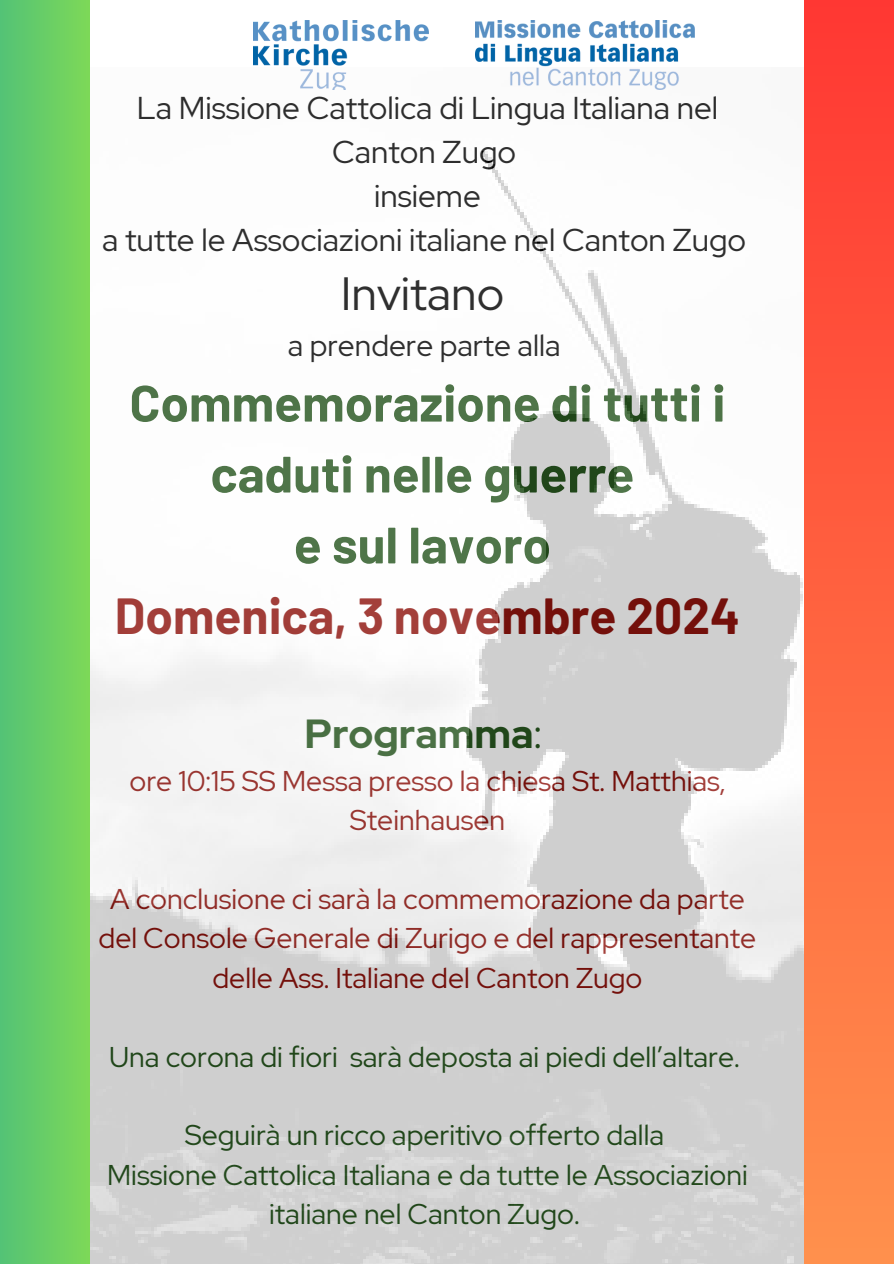
<style>
.page{position:relative;width:894px;height:1264px;background:#fff}
.page>*{position:absolute;margin:0;border:0;box-sizing:border-box;transform-origin:0 0}
.t1{font:700 51px/70.8px "Barlow";color:#285720;text-align:center}
.t2{font:700 49.5px "Barlow";color:#8f140e}
.t3{font:46.5px "Red Hat Display";color:#000}
.t4{font:700 40.5px "Red Hat Display";color:#285720}
.t5{font:31.5px/43.8px "Red Hat Display";color:#000;text-align:center}
.t6{font:30px "Red Hat Display";color:#000}
.t7{font:28.5px/39.3px "Red Hat Display";color:#8f140e;text-align:center}
.t8{font:28.5px/39.3px "Red Hat Display";color:#285720;text-align:center}
.s1{font-weight:400}
</style>
<div class="page">
<img style="left:89px;top:67px;width:715px;height:1196px">
<img style="left:475px;top:21px;width:219px;height:68px">
<img style="left:253px;top:21px;width:175px;height:68px">
<div style="left:0;top:0;width:89px;height:1263px;background:linear-gradient(to right,#53c376,#7dd858)"></div>
<div style="left:804px;top:0;width:89px;height:1263px;background:linear-gradient(to bottom,#ff3733,#ff904d)"></div>
<p class="t5" style="left:102px;top:86px;width:645px">La Missione Cattolica di Lingua Italiana nel<br>Canton Zugo<br>insieme<br>a tutte le Associazioni italiane nel Canton Zugo</p>
<p class="t3" style="left:340px;top:263px;width:165px">Invitano</p>
<p class="t6" style="left:288px;top:326px;width:274px">a prendere parte alla</p>
<p class="t1" style="left:129px;top:366px;width:597px">Commemorazione di tutti i caduti nelle guerre<br>e sul lavoro</p>
<p class="t2" style="left:115px;top:585px;width:626px">Domenica, 3 novembre 2024</p>
<p class="t4" style="left:304px;top:706px;width:239px">Programma<span class="s1">:</span></p>
<p class="t7" style="left:129px;top:761px;width:597px">ore 10:15 SS Messa presso la chiesa St. Matthias,<br>Steinhausen</p>
<p class="t7" style="left:99px;top:879px;width:659px">A conclusione ci sarà la commemorazione da parte del Console Generale di Zurigo e del rappresentante delle Ass. Italiane del Canton Zugo</p>
<h1 class="t8" style="left:109px;top:1036px;width:632px">Una corona di fiori sarà deposta ai piedi dell’altare.</h1>
<h1 class="t8" style="left:107px;top:1115px;width:642px">Seguirà un ricco aperitivo offerto dalla<br>Missione Cattolica Italiana e da tutte le Associazioni italiane nel Canton Zugo.</h1>
</div>
